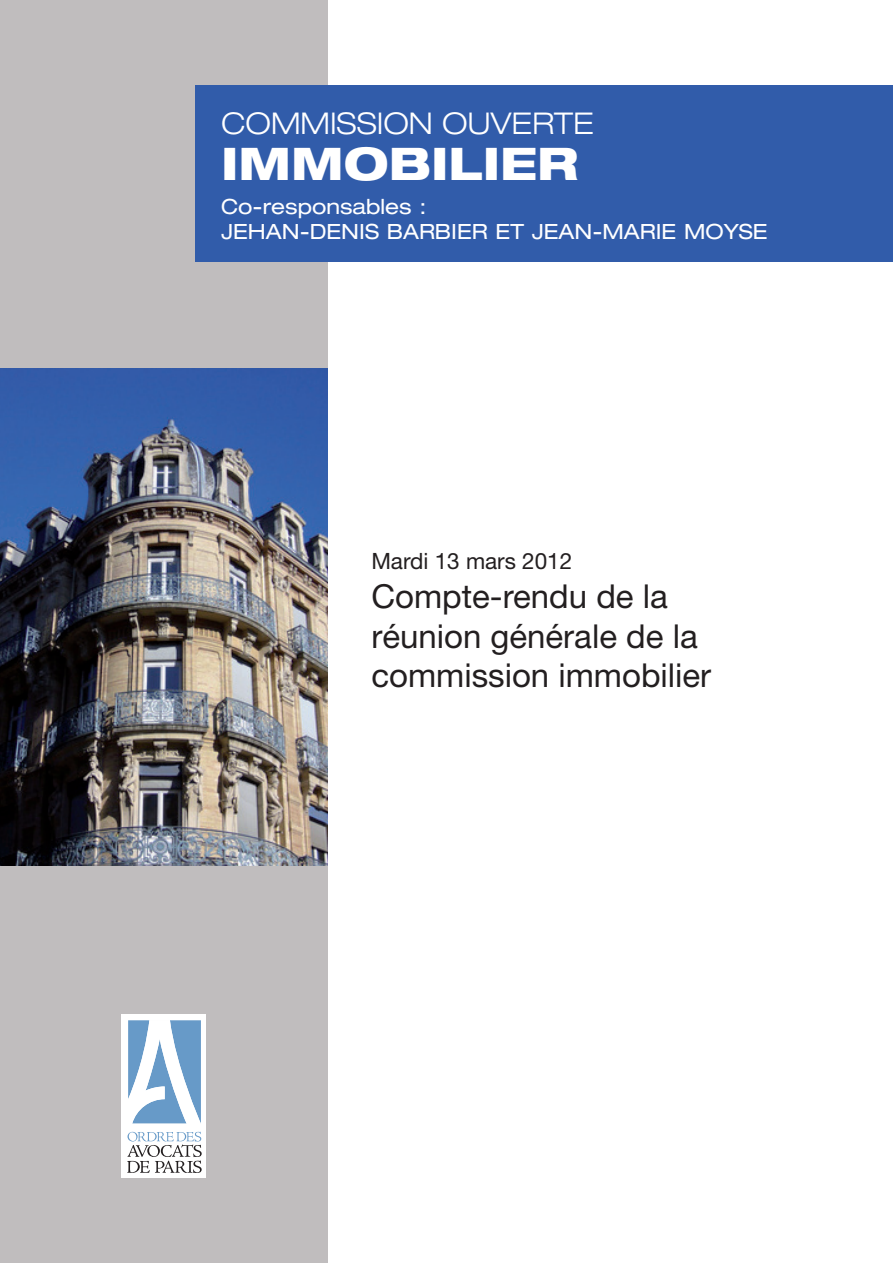
<style>
.page{position:relative;width:893px;height:1263px;background:#fff}
.page>*{position:absolute;margin:0;border:0;box-sizing:border-box;transform-origin:0 0}
.t1{font:800 expanded 45px "Helvetica Neue LT";color:#fff}
.t2{font:33px/39.6px "Helvetica Neue LT";color:#231f20}
.t3{font:300 expanded 30px "Helvetica Neue LT";color:#fff}
.t4{font:22.5px "Helvetica Neue LT";color:#231f20}
.t5{font:expanded 21px/25.2px "Helvetica Neue LT";color:#fff}
</style>
<div class="page">
<div style="left:0;top:0;width:327px;height:1263px;background:#c0bdbe"></div>
<img style="left:0;top:368px;width:327px;height:497px">
<div style="left:196px;top:85px;width:697px;height:176px;background:#315caa"></div>
<div style="left:122px;top:1014px;width:84px;height:164px;background:#fff"></div>
<svg style="left:127px;top:1132px;width:75px;height:41px"></svg>
<svg style="left:128px;top:1020px;width:73px;height:103px"></svg>
<p class="t3" style="left:221px;top:105px;width:374px">COMMISSION OUVERTE</p>
<h1 class="t1" style="left:221px;top:135px;width:359px">IMMOBILIER</h1>
<p class="t5" style="left:221px;top:194px;width:548px">CO-RESPONSABLES :<br>JEHAN-DENIS BARBIER ET JEAN-MARIE MOYSE</p>
<p class="t4" style="left:371px;top:547px;width:202px">Mardi 13 mars 2012</p>
<p class="t2" style="left:371px;top:576px;width:341px">Compte-rendu de la réunion générale de la commission immobilier</p>
</div>
